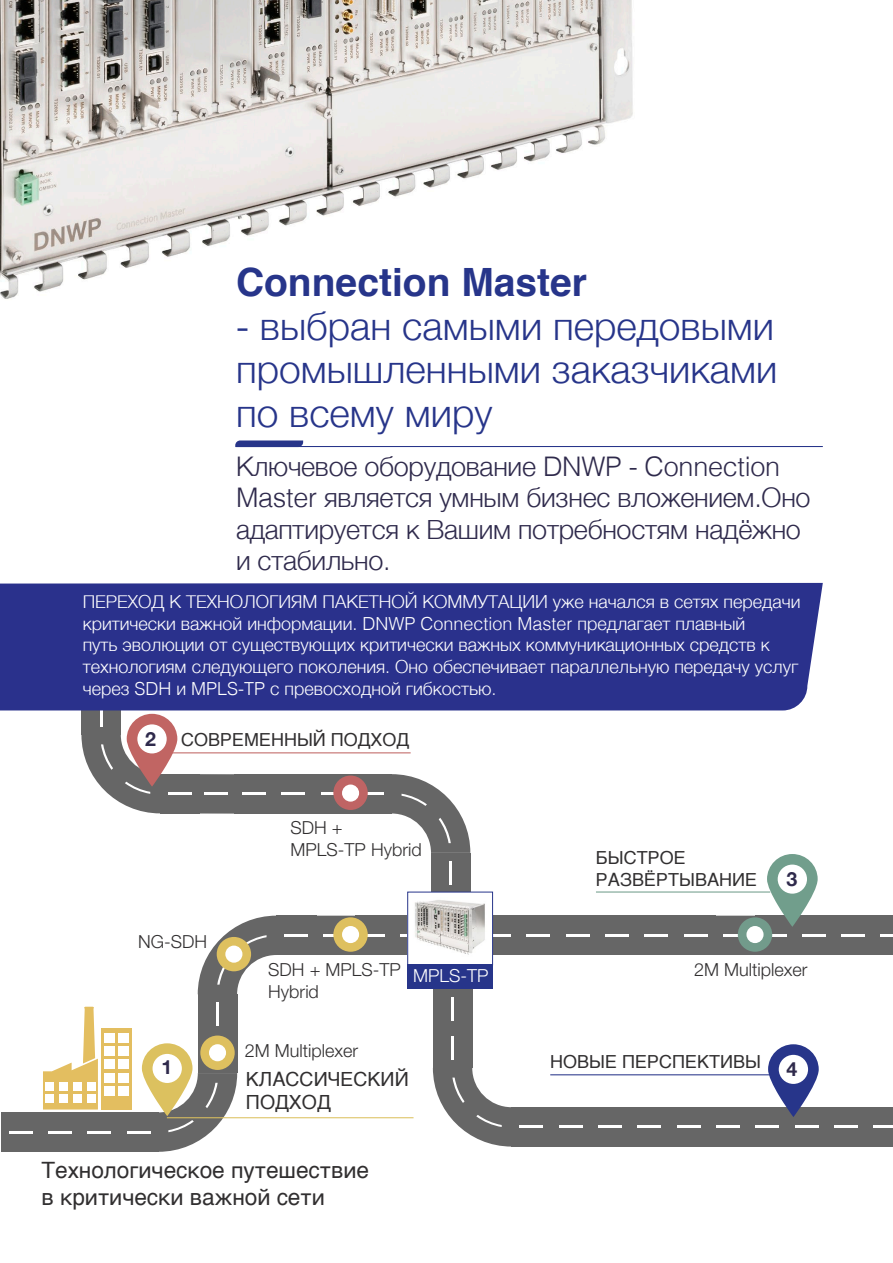
<style>
.page{position:relative;width:893px;height:1263px;background:#fff}
.page>*{position:absolute;margin:0;border:0;box-sizing:border-box;transform-origin:0 0}
._2nd_title_white{font:300 39px/43.5px "Helvetica";color:#27358a;text-align:justify}
._2nd_title_white-2{font:700 39px "Helvetica";color:#27358a}
._2nd_title_white-3{font:300 27px/31.5px "Helvetica";letter-spacing:-.01em;color:#2f2a4c}
._2nd_title_white-4{font:22.5px/27px "Helvetica";color:#312f30}
._2nd_title_white-5{font:19.5px/23.4px "Helvetica";color:#312f30}
.t1{font:700 19.5px "Helvetica Neue";color:#2f2a4c}
._2nd_title_white-6{font:300 18px/21.6px "Helvetica";color:#fff}
._2nd_title_white-7{font:300 18px/21.6px "Helvetica Neue LT Std";color:#312f30}
._2nd_title_white-8{font:18px/21.6px "Helvetica";color:#312f30}
._2nd_title_white-9{font:300 18px "Helvetica Neue LT Std";color:#fff}
</style>
<div class="page">
<div style="left:676px;top:916px;width:39px;height:39px;background:#666"></div>
<hr style="left:684px;top:934px;width:23px;height:2px;background:#fff">
<div style="left:637px;top:916px;width:39px;height:39px;background:#666"></div>
<hr style="left:644px;top:934px;width:24px;height:2px;background:#fff">
<div style="left:597px;top:916px;width:40px;height:39px;background:#666"></div>
<hr style="left:605px;top:934px;width:24px;height:2px;background:#fff">
<div style="left:558px;top:916px;width:39px;height:39px;background:#666"></div>
<hr style="left:566px;top:934px;width:23px;height:2px;background:#fff">
<div style="left:518px;top:916px;width:40px;height:39px;background:#666"></div>
<hr style="left:526px;top:934px;width:24px;height:2px;background:#fff">
<div style="left:470px;top:916px;width:48px;height:39px;background:#666"></div>
<hr style="left:487px;top:934px;width:24px;height:2px;background:#fff">
<div style="left:714px;top:916px;width:41px;height:39px;background:#666"></div>
<hr style="left:723px;top:934px;width:24px;height:2px;background:#fff">
<div style="left:755px;top:916px;width:39px;height:39px;background:#666"></div>
<hr style="left:763px;top:934px;width:24px;height:2px;background:#fff">
<div style="left:794px;top:916px;width:40px;height:39px;background:#666"></div>
<hr style="left:802px;top:934px;width:24px;height:2px;background:#fff">
<div style="left:834px;top:916px;width:39px;height:39px;background:#666"></div>
<hr style="left:842px;top:934px;width:23px;height:2px;background:#fff">
<div style="left:873px;top:916px;width:20px;height:39px;background:#666"></div>
<svg style="left:881px;top:934px;width:12px;height:2px"></svg>
<div style="left:198px;top:994px;width:39px;height:40px;background:#666"></div>
<hr style="left:216px;top:1002px;width:3px;height:24px;background:#fff">
<svg style="left:198px;top:916px;width:78px;height:78px"></svg>
<div style="left:392px;top:916px;width:40px;height:39px;background:#666"></div>
<hr style="left:400px;top:934px;width:24px;height:2px;background:#fff">
<div style="left:355px;top:916px;width:37px;height:39px;background:#666"></div>
<hr style="left:362px;top:934px;width:22px;height:2px;background:#fff">
<div style="left:316px;top:916px;width:40px;height:39px;background:#666"></div>
<hr style="left:324px;top:934px;width:23px;height:2px;background:#fff">
<div style="left:276px;top:916px;width:41px;height:39px;background:#666"></div>
<hr style="left:284px;top:934px;width:24px;height:2px;background:#fff">
<div style="left:826px;top:1107px;width:40px;height:39px;background:#666"></div>
<hr style="left:834px;top:1126px;width:24px;height:2px;background:#fff">
<div style="left:433px;top:1028px;width:39px;height:40px;background:#666"></div>
<hr style="left:451px;top:1036px;width:3px;height:24px;background:#fff">
<div style="left:433px;top:989px;width:39px;height:39px;background:#666"></div>
<hr style="left:451px;top:997px;width:3px;height:24px;background:#fff">
<svg style="left:433px;top:1068px;width:79px;height:78px"></svg>
<div style="left:787px;top:1107px;width:39px;height:39px;background:#666"></div>
<hr style="left:795px;top:1126px;width:24px;height:2px;background:#fff">
<div style="left:748px;top:1107px;width:39px;height:39px;background:#666"></div>
<hr style="left:756px;top:1126px;width:23px;height:2px;background:#fff">
<div style="left:708px;top:1107px;width:40px;height:39px;background:#666"></div>
<hr style="left:716px;top:1126px;width:24px;height:2px;background:#fff">
<div style="left:669px;top:1107px;width:39px;height:39px;background:#666"></div>
<hr style="left:677px;top:1126px;width:23px;height:2px;background:#fff">
<div style="left:630px;top:1107px;width:39px;height:39px;background:#666"></div>
<hr style="left:637px;top:1126px;width:24px;height:2px;background:#fff">
<div style="left:590px;top:1107px;width:40px;height:39px;background:#666"></div>
<hr style="left:598px;top:1126px;width:24px;height:2px;background:#fff">
<div style="left:551px;top:1107px;width:39px;height:39px;background:#666"></div>
<hr style="left:559px;top:1126px;width:23px;height:2px;background:#fff">
<div style="left:512px;top:1107px;width:39px;height:39px;background:#666"></div>
<hr style="left:519px;top:1126px;width:24px;height:2px;background:#fff">
<div style="left:160px;top:774px;width:39px;height:39px;background:#666"></div>
<hr style="left:168px;top:793px;width:24px;height:2px;background:#fff">
<svg style="left:81px;top:710px;width:40px;height:4px"></svg>
<hr style="left:100px;top:704px;width:2px;height:23px;background:#fff">
<svg style="left:392px;top:774px;width:78px;height:79px"></svg>
<div style="left:234px;top:774px;width:40px;height:39px;background:#666"></div>
<hr style="left:242px;top:793px;width:24px;height:2px;background:#fff">
<div style="left:274px;top:774px;width:39px;height:39px;background:#666"></div>
<hr style="left:281px;top:793px;width:24px;height:2px;background:#fff">
<div style="left:313px;top:774px;width:39px;height:39px;background:#666"></div>
<hr style="left:321px;top:793px;width:23px;height:2px;background:#fff">
<div style="left:352px;top:774px;width:40px;height:39px;background:#666"></div>
<hr style="left:360px;top:793px;width:24px;height:2px;background:#fff">
<div style="left:196px;top:774px;width:39px;height:40px;background:#666"></div>
<hr style="left:204px;top:793px;width:23px;height:2px;background:#fff">
<div style="left:431px;top:853px;width:39px;height:39px;background:#666"></div>
<hr style="left:449px;top:861px;width:3px;height:23px;background:#fff">
<div style="left:738px;top:917px;width:34px;height:35px;background:#729b8b;border-radius:50%"></div>
<div style="left:746px;top:926px;width:17px;height:17px;background:#fff;border-radius:50%"></div>
<div style="left:333px;top:917px;width:35px;height:35px;background:#dec05f;border-radius:50%"></div>
<div style="left:342px;top:926px;width:17px;height:17px;background:#fff;border-radius:50%"></div>
<div style="left:333px;top:775px;width:35px;height:35px;background:#bf6464;border-radius:50%"></div>
<div style="left:342px;top:784px;width:17px;height:18px;background:#fff;border-radius:50%"></div>
<div style="left:431px;top:890px;width:39px;height:39px;background:#4b5175"></div>
<div style="left:865px;top:1107px;width:28px;height:39px;background:#666"></div>
<hr style="left:873px;top:1126px;width:20px;height:2px;background:#fff">
<div style="left:217px;top:937px;width:34px;height:34px;background:#dec05f;border-radius:50%"></div>
<div style="left:225px;top:945px;width:17px;height:18px;background:#fff;border-radius:50%"></div>
<img style="left:0;top:0;width:633px;height:299px">
<hr style="left:236px;top:446px;width:587px;height:1px;background:#27358a">
<svg style="left:235px;top:440px;width:68px;height:7px"></svg>
<hr style="left:168px;top:752px;width:243px;height:1px;background:#c16563">
<svg style="left:81px;top:714px;width:96px;height:99px"></svg>
<svg style="left:767px;top:854px;width:51px;height:73px"></svg>
<svg style="left:768px;top:1044px;width:51px;height:73px"></svg>
<hr style="left:550px;top:1074px;width:221px;height:1px;background:#27358a">
<hr style="left:167px;top:1117px;width:247px;height:1px;background:#dcc15f">
<img style="left:409px;top:894px;width:82px;height:61px">
<div style="left:407px;top:892px;width:86px;height:73px;border:1px solid #27358a"></div>
<div style="left:407px;top:964px;width:86px;height:25px;background:#27358a"></div>
<hr style="left:596px;top:891px;width:174px;height:1px;background:#719e8c">
<svg style="left:1px;top:1007px;width:377px;height:145px"></svg>
<div style="left:45px;top:1082px;width:9px;height:8px;background:#fff"></div>
<div style="left:59px;top:1082px;width:9px;height:8px;background:#fff"></div>
<div style="left:73px;top:1082px;width:9px;height:8px;background:#fff"></div>
<div style="left:87px;top:1082px;width:9px;height:8px;background:#fff"></div>
<div style="left:45px;top:1094px;width:9px;height:9px;background:#fff"></div>
<div style="left:59px;top:1095px;width:9px;height:8px;background:#fff"></div>
<div style="left:73px;top:1095px;width:9px;height:8px;background:#fff"></div>
<div style="left:87px;top:1095px;width:9px;height:8px;background:#fff"></div>
<div style="left:0;top:583px;width:823px;height:127px;background:#2a318c"></div>
<p class="_2nd_title_white-2" style="left:236px;top:251px;width:353px">Connection Master</p>
<p class="_2nd_title_white" style="left:236px;top:301px;width:543px">- выбран самыми передовыми промышленными заказчиками по всему миру</p>
<p class="_2nd_title_white-3" style="left:236px;top:448px;width:576px">Ключевое оборудование DNWP - Connection Master является умным бизнес вложением.Оно адаптируется к Вашим потребностям надёжно и стабильно.</p>
<p class="_2nd_title_white-6" style="left:83px;top:590px;width:719px">ПЕРЕХОД К ТЕХНОЛОГИЯМ ПАКЕТНОЙ КОММУТАЦИИ уже начался в сетях передачи критически важной информации. DNWP Connection Master предлагает плавный<br>путь эволюции от существующих критически важных коммуникационных средств к технологиям следующего поколения. Оно обеспечивает параллельную передачу услуг через SDH и MPLS-TP с превосходной гибкостью.</p>
<p class="t1" style="left:145px;top:724px;width:12px">2</p>
<p class="_2nd_title_white-8" style="left:181px;top:729px;width:230px">СОВРЕМЕННЫЙ ПОДХОД</p>
<p class="_2nd_title_white-7" style="left:138px;top:930px;width:71px">NG-SDH</p>
<p class="t1" style="left:161px;top:1052px;width:12px">1</p>
<p class="_2nd_title_white-7" style="left:291px;top:816px;width:133px">SDH +<br>MPLS-TP Hybrid</p>
<p class="_2nd_title_white-7" style="left:268px;top:958px;width:134px">SDH + MPLS-TP<br>Hybrid</p>
<p class="_2nd_title_white-9" style="left:413px;top:964px;width:77px">MPLS-TP</p>
<p class="_2nd_title_white-7" style="left:245px;top:1040px;width:115px">2M Multiplexer</p>
<p class="_2nd_title_white-5" style="left:246px;top:1068px;width:164px">КЛАССИЧЕСКИЙ<br>ПОДХОД</p>
<p class="_2nd_title_white-4" style="left:41px;top:1157px;width:329px">Технологическое путешествие в критически важной сети</p>
<p class="_2nd_title_white-8" style="left:596px;top:848px;width:163px">БЫСТРОЕ<br>РАЗВЁРТЫВАНИЕ</p>
<p class="t1" style="left:787px;top:864px;width:12px">3</p>
<p class="_2nd_title_white-7" style="left:694px;top:958px;width:115px">2M Multiplexer</p>
<p class="_2nd_title_white-8" style="left:550px;top:1051px;width:212px">НОВЫЕ ПЕРСПЕКТИВЫ</p>
<p class="t1" style="left:787px;top:1054px;width:12px">4</p>
</div>
